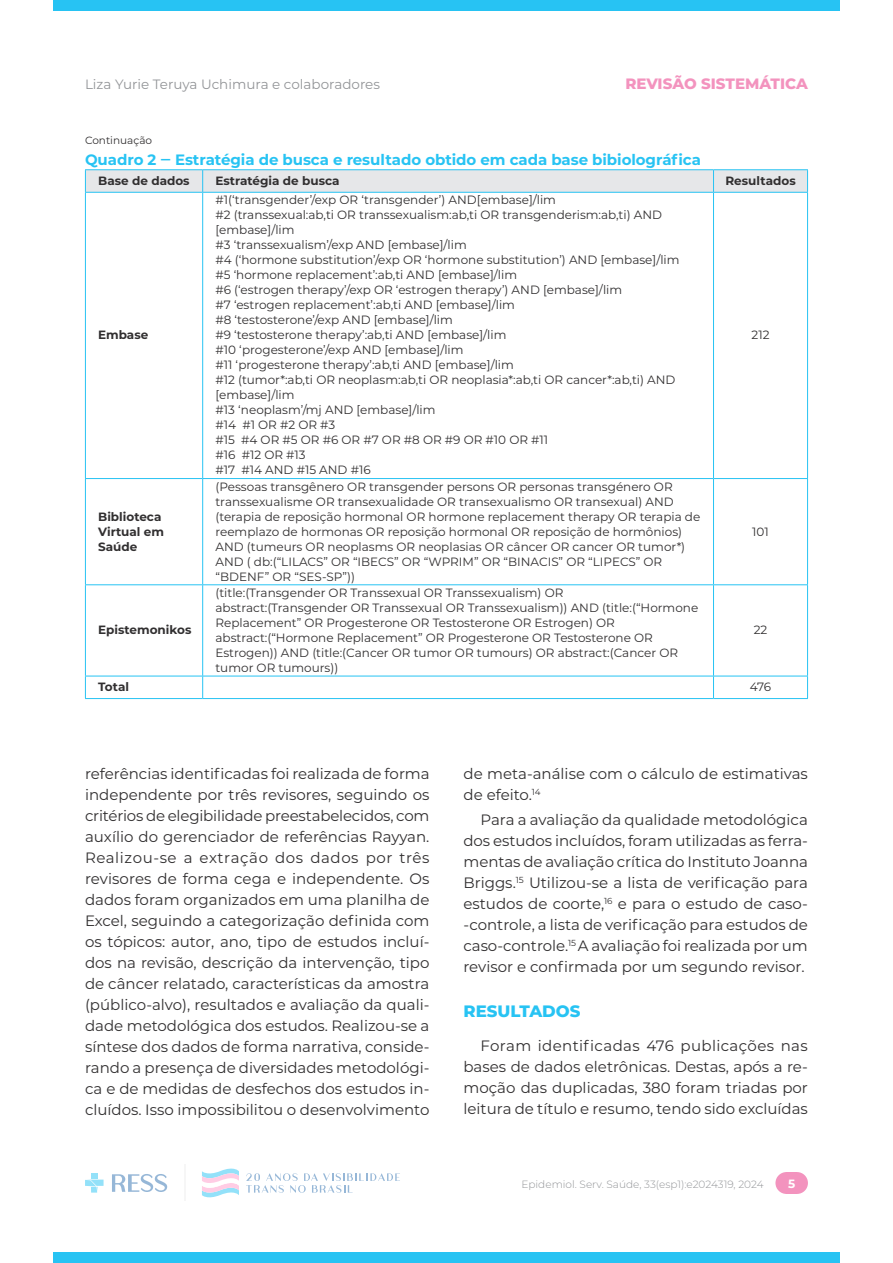
<style>
.page{position:relative;width:893px;height:1263px;background:#fff}
.page>*{position:absolute;margin:0;border:0;box-sizing:border-box;transform-origin:0 0}
.subtitulo{font:800 16.5px "Montserrat";color:#27c3f3}
.t1{font:15px/21px "Montserrat";color:#312f30;text-align:justify}
.legenda{font:700 15px "Montserrat";letter-spacing:-.005em;color:#27c3f3}
.t2{font:800 15px "Montserrat";color:#f393be}
.t3{font:13.5px "Montserrat";color:#939598}
.texto_nor_esq_rec2{font:12px/15px "Montserrat";color:#312f30}
.texto_nor_esq_rec2-2{font:700 12px/15px "Montserrat";color:#312f30}
.texto_tab_cen{font:700 12px "Montserrat";color:#312f30}
.t4{font:700 12px "Montserrat";color:#fff}
.t5{font:300 10.5px "Montserrat";color:#939598}
.Observ__e_fontes_1{font:10.5px "Montserrat";color:#312f30}
</style>
<div class="page">
<div style="left:53px;top:0;width:787px;height:11px;background:#27c3f3"></div>
<div style="left:53px;top:1252px;width:787px;height:11px;background:#27c3f3"></div>
<div style="left:775px;top:1172px;width:22px;height:22px;background:#f393be;border-radius:50%"></div>
<div style="left:786px;top:1172px;width:22px;height:22px;background:#f393be;border-radius:50%"></div>
<div style="left:786px;top:1172px;width:11px;height:22px;background:#f393be"></div>
<hr style="left:184px;top:1164px;width:1px;height:37px;background:#ededed">
<svg style="left:85px;top:1173px;width:19px;height:19px"></svg>
<svg style="left:112px;top:1174px;width:55px;height:18px"></svg>
<svg style="left:202px;top:1168px;width:37px;height:30px"></svg>
<svg style="left:246px;top:1173px;width:154px;height:20px"></svg>
<hr style="left:85px;top:169px;width:118px;height:1px;background:#27c3f3">
<hr style="left:203px;top:169px;width:510px;height:1px;background:#27c3f3">
<hr style="left:713px;top:169px;width:95px;height:1px;background:#27c3f3">
<svg style="left:85px;top:170px;width:723px;height:22px;background:#e0e5e9"></svg>
<hr style="left:85px;top:192px;width:118px;height:1px;background:#27c3f3">
<hr style="left:85px;top:193px;width:1px;height:285px;background:#27c3f3">
<hr style="left:203px;top:192px;width:510px;height:1px;background:#27c3f3">
<hr style="left:202px;top:193px;width:1px;height:285px;background:#27c3f3">
<hr style="left:713px;top:192px;width:95px;height:1px;background:#27c3f3">
<hr style="left:713px;top:193px;width:1px;height:285px;background:#27c3f3">
<hr style="left:807px;top:193px;width:1px;height:285px;background:#27c3f3">
<hr style="left:85px;top:478px;width:118px;height:1px;background:#27c3f3">
<hr style="left:85px;top:479px;width:1px;height:105px;background:#27c3f3">
<hr style="left:203px;top:478px;width:510px;height:1px;background:#27c3f3">
<hr style="left:202px;top:479px;width:1px;height:105px;background:#27c3f3">
<hr style="left:713px;top:478px;width:95px;height:1px;background:#27c3f3">
<hr style="left:713px;top:479px;width:1px;height:105px;background:#27c3f3">
<hr style="left:807px;top:479px;width:1px;height:105px;background:#27c3f3">
<hr style="left:85px;top:584px;width:118px;height:1px;background:#27c3f3">
<hr style="left:85px;top:585px;width:1px;height:91px;background:#27c3f3">
<hr style="left:203px;top:584px;width:510px;height:1px;background:#27c3f3">
<hr style="left:202px;top:585px;width:1px;height:91px;background:#27c3f3">
<hr style="left:713px;top:584px;width:95px;height:1px;background:#27c3f3">
<hr style="left:713px;top:585px;width:1px;height:91px;background:#27c3f3">
<hr style="left:807px;top:585px;width:1px;height:91px;background:#27c3f3">
<hr style="left:85px;top:676px;width:118px;height:1px;background:#27c3f3">
<svg style="left:85px;top:676px;width:1px;height:22px"></svg>
<hr style="left:203px;top:676px;width:510px;height:1px;background:#27c3f3">
<svg style="left:202px;top:676px;width:1px;height:22px"></svg>
<hr style="left:713px;top:676px;width:95px;height:1px;background:#27c3f3">
<svg style="left:713px;top:676px;width:1px;height:22px"></svg>
<svg style="left:807px;top:676px;width:1px;height:22px"></svg>
<hr style="left:85px;top:698px;width:118px;height:1px;background:#27c3f3">
<hr style="left:203px;top:698px;width:510px;height:1px;background:#27c3f3">
<hr style="left:713px;top:698px;width:95px;height:1px;background:#27c3f3">
<p class="t3" style="left:85px;top:75px;width:296px">Liza Yurie Teruya Uchimura e colaboradores</p>
<p class="t2" style="left:625px;top:73px;width:184px">REVISÃO SISTEMÁTICA</p>
<p class="Observ__e_fontes_1" style="left:85px;top:133px;width:69px">Continuação</p>
<p class="legenda" style="left:85px;top:149px;width:617px">Quadro 2 ‒ Estratégia de busca e resultado obtido em cada base bibiolográfica</p>
<p class="texto_tab_cen" style="left:98px;top:172px;width:93px">Base de dados</p>
<p class="texto_tab_cen" style="left:215px;top:172px;width:126px">Estratégia de busca</p>
<p class="texto_tab_cen" style="left:725px;top:172px;width:72px">Resultados</p>
<p class="texto_nor_esq_rec2-2" style="left:98px;top:327px;width:52px">Embase</p>
<p class="texto_nor_esq_rec2-2" style="left:98px;top:508px;width:67px">Biblioteca<br>Virtual em<br>Saúde</p>
<p class="texto_nor_esq_rec2-2" style="left:98px;top:622px;width:95px">Epistemonikos</p>
<p class="texto_nor_esq_rec2" style="left:215px;top:192px;width:342px">#1(‘transgender’/exp OR ‘transgender’) AND[embase]/lim</p>
<p class="texto_nor_esq_rec2" style="left:215px;top:207px;width:448px">#2 (transsexual:ab,ti OR transsexualism:ab,ti OR transgenderism:ab,ti) AND [embase]/lim</p>
<p class="texto_nor_esq_rec2" style="left:215px;top:237px;width:253px">#3 ‘transsexualism’/exp AND [embase]/lim</p>
<p class="texto_nor_esq_rec2" style="left:215px;top:252px;width:466px">#4 (‘hormone substitution’/exp OR ‘hormone substitution’) AND [embase]/lim</p>
<p class="texto_nor_esq_rec2" style="left:215px;top:267px;width:303px">#5 ‘hormone replacement’:ab,ti AND [embase]/lim</p>
<p class="texto_nor_esq_rec2" style="left:215px;top:282px;width:408px">#6 (‘estrogen therapy’/exp OR ‘estrogen therapy’) AND [embase]/lim</p>
<p class="texto_nor_esq_rec2" style="left:215px;top:297px;width:301px">#7 ‘estrogen replacement’:ab,ti AND [embase]/lim</p>
<p class="texto_nor_esq_rec2" style="left:215px;top:312px;width:239px">#8 ‘testosterone’/exp AND [embase]/lim</p>
<p class="texto_nor_esq_rec2" style="left:215px;top:327px;width:293px">#9 ‘testosterone therapy’:ab,ti AND [embase]/lim</p>
<p class="texto_nor_esq_rec2" style="left:215px;top:342px;width:250px">#10 ‘progesterone’/exp AND [embase]/lim</p>
<p class="texto_nor_esq_rec2" style="left:215px;top:357px;width:300px">#11 ‘progesterone therapy’:ab,ti AND [embase]/lim</p>
<p class="texto_nor_esq_rec2" style="left:215px;top:372px;width:462px">#12 (tumor*:ab,ti OR neoplasm:ab,ti OR neoplasia*:ab,ti OR cancer*:ab,ti) AND [embase]/lim</p>
<p class="texto_nor_esq_rec2" style="left:215px;top:402px;width:222px">#13 ‘neoplasm’/mj AND [embase]/lim</p>
<p class="texto_nor_esq_rec2" style="left:215px;top:417px;width:121px">#14 #1 OR #2 OR #3</p>
<p class="texto_nor_esq_rec2" style="left:215px;top:432px;width:334px">#15 #4 OR #5 OR #6 OR #7 OR #8 OR #9 OR #10 OR #11</p>
<p class="texto_nor_esq_rec2" style="left:215px;top:447px;width:92px">#16 #12 OR #13</p>
<p class="texto_nor_esq_rec2" style="left:215px;top:462px;width:157px">#17 #14 AND #15 AND #16</p>
<p class="texto_nor_esq_rec2" style="left:215px;top:478px;width:486px">(Pessoas transgênero OR transgender persons OR personas transgénero OR transsexualisme OR transexualidade OR transexualismo OR transexual) AND (terapia de reposição hormonal OR hormone replacement therapy OR terapia de reemplazo de hormonas OR reposição hormonal OR reposição de hormônios)<br>AND (tumeurs OR neoplasms OR neoplasias OR câncer OR cancer OR tumor*)<br>AND ( db:(“LILACS” OR “IBECS” OR “WPRIM” OR “BINACIS” OR “LIPECS” OR “BDENF” OR “SES-SP”))</p>
<p class="texto_nor_esq_rec2" style="left:215px;top:585px;width:484px">(title:(Transgender OR Transsexual OR Transsexualism) OR abstract:(Transgender OR Transsexual OR Transsexualism)) AND (title:(“Hormone Replacement” OR Progesterone OR Testosterone OR Estrogen) OR abstract:(“Hormone Replacement” OR Progesterone OR Testosterone OR Estrogen)) AND (title:(Cancer OR tumor OR tumours) OR abstract:(Cancer OR tumor OR tumours))</p>
<p class="texto_nor_esq_rec2" style="left:751px;top:327px;width:19px">212</p>
<p class="texto_nor_esq_rec2" style="left:752px;top:523px;width:18px">101</p>
<p class="texto_nor_esq_rec2" style="left:754px;top:622px;width:15px">22</p>
<p class="texto_nor_esq_rec2-2" style="left:98px;top:679px;width:32px">Total</p>
<p class="texto_nor_esq_rec2" style="left:750px;top:679px;width:23px">476</p>
<p class="t1" style="left:85px;top:762px;width:346px">referências identificadas foi realizada de forma independente por três revisores, seguindo os critérios de elegibilidade preestabelecidos, com auxílio do gerenciador de referências Rayyan.<br>Realizou-se a extração dos dados por três revisores de forma cega e independente. Os dados foram organizados em uma planilha de Excel, seguindo a categorização definida com os tópicos: autor, ano, tipo de estudos incluí&shy;dos na revisão, descrição da intervenção, tipo de câncer relatado, características da amostra (público-alvo), resultados e avaliação da quali&shy;dade metodológica dos estudos. Realizou-se a síntese dos dados de forma narrativa, conside&shy;rando a presença de diversidades metodológi&shy;ca e de medidas de desfechos dos estudos in&shy;cluídos. Isso impossibilitou o desenvolvimento</p>
<p class="t1" style="left:463px;top:762px;width:346px">de meta-análise com o cálculo de estimativas de efeito.<sup>14</sup></p>
<p class="t1" style="left:463px;top:809px;width:346px;text-indent:17px">Para a avaliação da qualidade metodológica dos estudos incluídos, foram utilizadas as ferra&shy;mentas de avaliação crítica do Instituto Joanna Briggs.<sup>15</sup> Utilizou-se a lista de verificação para estudos de coorte,<sup>16</sup> e para o estudo de caso--controle, a lista de verificação para estudos de caso-controle.<sup>15</sup> A avaliação foi realizada por um revisor e confirmada por um segundo revisor.</p>
<p class="subtitulo" style="left:463px;top:999px;width:119px">RESULTADOS</p>
<p class="t1" style="left:463px;top:1034px;width:346px;text-indent:17px">Foram identificadas 476 publicações nas bases de dados eletrônicas. Destas, após a re&shy;moção das duplicadas, 380 foram triadas por leitura de título e resumo, tendo sido excluídas</p>
<p class="t5" style="left:521px;top:1177px;width:244px">Epidemiol. Serv. Saúde, 33(esp1):e2024319, 2024</p>
<p class="t4" style="left:788px;top:1175px;width:9px">5</p>
</div>
